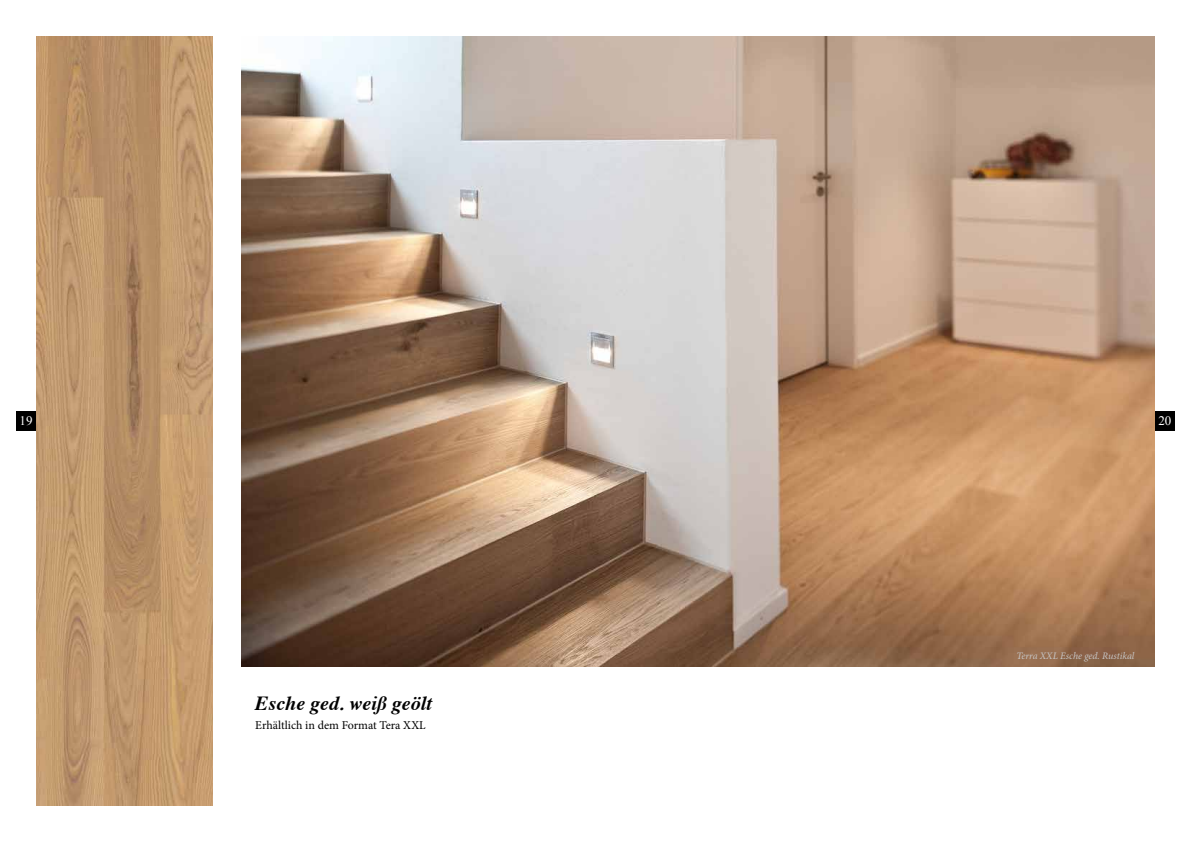
<style>
.page{position:relative;width:1191px;height:842px;background:#fff}
.page>*{position:absolute;margin:0;border:0;box-sizing:border-box;transform-origin:0 0}
.t1{font:italic 700 20px "Times";color:#000}
.t2{font:13px "Times New Roman";color:#fff}
.t3{font:12px "Minion Pro";color:#000}
.t4{font:italic 10px "Minion Pro";letter-spacing:-.005em;color:#c6c6c6}
</style>
<div class="page">
<img style="left:36px;top:36px;width:177px;height:770px">
<img style="left:241px;top:36px;width:914px;height:630px">
<div style="left:16px;top:411px;width:20px;height:20px;background:#000"></div>
<div style="left:1155px;top:411px;width:19px;height:20px;background:#000"></div>
<p class="t2" style="left:20px;top:412px;width:14px">19</p>
<p class="t2" style="left:1158px;top:412px;width:14px">20</p>
<h1 class="t1" style="left:255px;top:684px;width:178px">Esche ged. weiß geölt</h1>
<p class="t3" style="left:255px;top:717px;width:172px">Erhältlich in dem Format Tera XXL</p>
<p class="t4" style="left:1016px;top:649px;width:119px">Terra XXL Esche ged. Rustikal</p>
</div>
